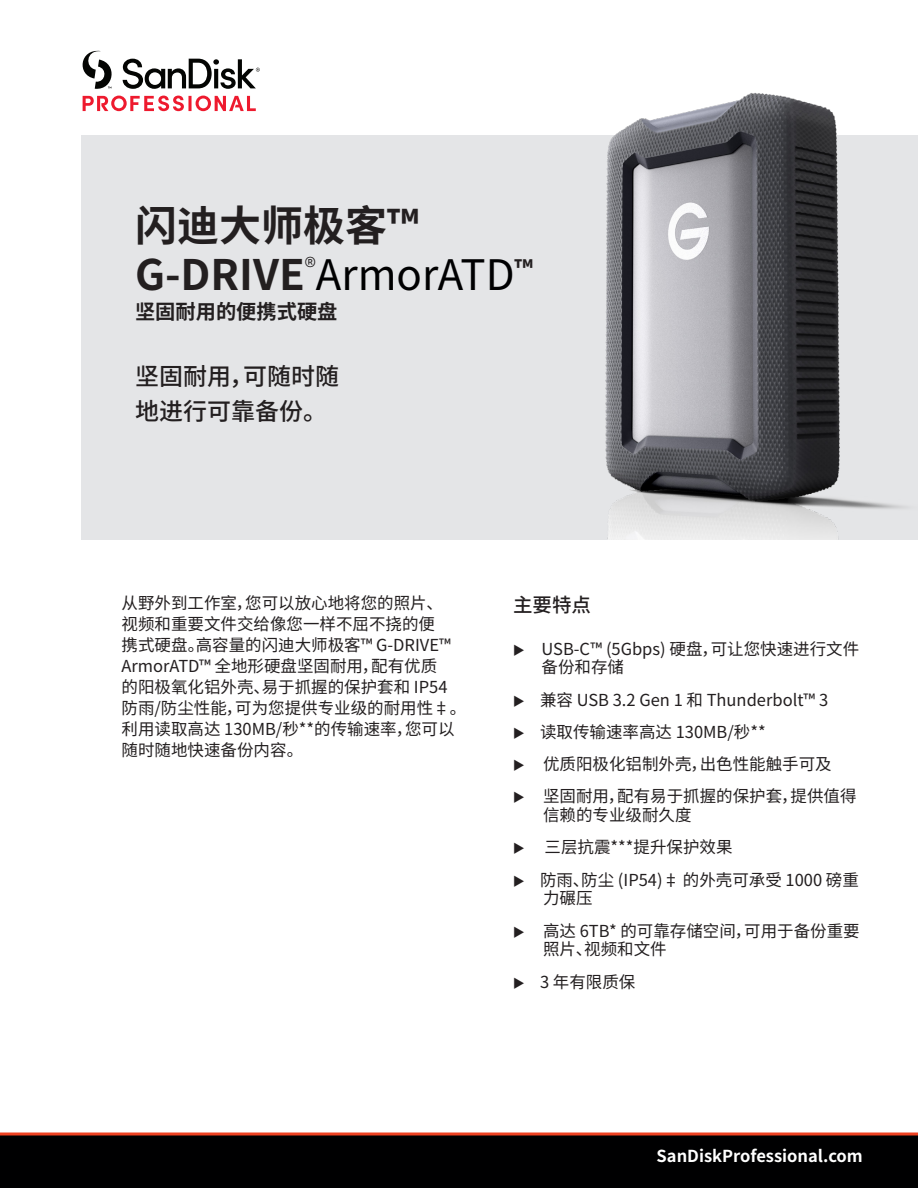
<style>
.page{position:relative;width:918px;height:1188px;background:#fff}
.page>*{position:absolute;margin:0;border:0;box-sizing:border-box;transform-origin:0 0}
.t1{font:700 42px/49.5px "Noto Sans CJ Ksc";color:#231f20}
.t2{font:500 24px/34.5px "Noto Sans CJ Ksc";color:#231f20}
.t3{font:700 20.25px "Noto Sans CJ Ksc";color:#231f20}
.t4{font:500 19.5px "Noto Sans CJ Ksc";color:#231f20}
.t5{font:16.5px/21px "Noto Sans CJ Ksc";color:#231f20}
.t6{font:700 16.5px "Noto Sans CJ Ksc";color:#fff}
.s1{font-weight:400;color:#000001}
</style>
<div class="page">
<div style="left:81px;top:135px;width:836px;height:405px;background:#e4e5e7"></div>
<svg style="left:83px;top:51px;width:177px;height:38px"></svg>
<svg style="left:188px;top:96px;width:4px;height:15px"></svg>
<svg style="left:83px;top:96px;width:101px;height:15px"></svg>
<svg style="left:196px;top:96px;width:60px;height:15px"></svg>
<svg style="left:0;top:1132px;width:918px;height:56px;background:#0f0505"></svg>
<img style="left:605px;top:93px;width:313px;height:447px">
<p class="t1" style="left:135px;top:201px;width:400px">闪迪大师极客™<br>G-DRIVE<sup>®</sup><span class="s1">ArmorATD</span><sup>™</sup></p>
<p class="t3" style="left:135px;top:300px;width:204px">坚固耐用的便携式硬盘</p>
<p class="t2" style="left:135px;top:360px;width:205px">坚固耐用，可随时随地进行可靠备份。</p>
<p class="t5" style="left:122px;top:593px;width:346px">从野外到工作室，您可以放心地将您的照片、<br>视频和重要文件交给像您一样不屈不挠的便<br>携式硬盘。高容量的闪迪大师极客™ G-DRIVE™<br>ArmorATD™ 全地形硬盘坚固耐用，配有优质<br>的阳极氧化铝外壳、易于抓握的保护套和 IP54防雨/防尘性能，可为您提供专业级的耐用性‡。利用读取高达 130MB/秒**的传输速率，您可以随时随地快速备份内容。</p>
<p class="t4" style="left:513px;top:593px;width:79px">主要特点</p>
<p class="t5" style="left:542px;top:640px;width:319px;line-height:18.8px;text-indent:-28px">◆ USB-C™ (5Gbps) 硬盘，可让您快速进行文件备份和存储</p>
<p class="t5" style="left:513px;top:689px;width:317px">◆ 兼容 USB 3.2 Gen 1 和 Thunderbolt™ 3</p>
<p class="t5" style="left:513px;top:722px;width:254px">◆ 读取传输速率高达 130MB/秒**</p>
<p class="t5" style="left:513px;top:754px;width:320px">◆ 优质阳极化铝制外壳，出色性能触手可及</p>
<p class="t5" style="left:543px;top:787px;width:315px;line-height:18.8px;text-indent:-30px">◆ 坚固耐用，配有易于抓握的保护套，提供值得信赖的专业级耐久度</p>
<p class="t5" style="left:513px;top:837px;width:221px">◆ 三层抗震***提升保护效果</p>
<p class="t5" style="left:543px;top:871px;width:317px;line-height:18.8px;text-indent:-30px">◆ 防雨、防尘 (IP54)‡ 的外壳可承受 1000 磅重力碾压</p>
<p class="t5" style="left:543px;top:922px;width:318px;line-height:18.8px;text-indent:-30px">◆ 高达 6TB* 的可靠存储空间，可用于备份重要照片、视频和文件</p>
<p class="t5" style="left:513px;top:971px;width:124px">◆ 3 年有限质保</p>
<p class="t6" style="left:657px;top:1147px;width:208px">SanDiskProfessional.com</p>
</div>
